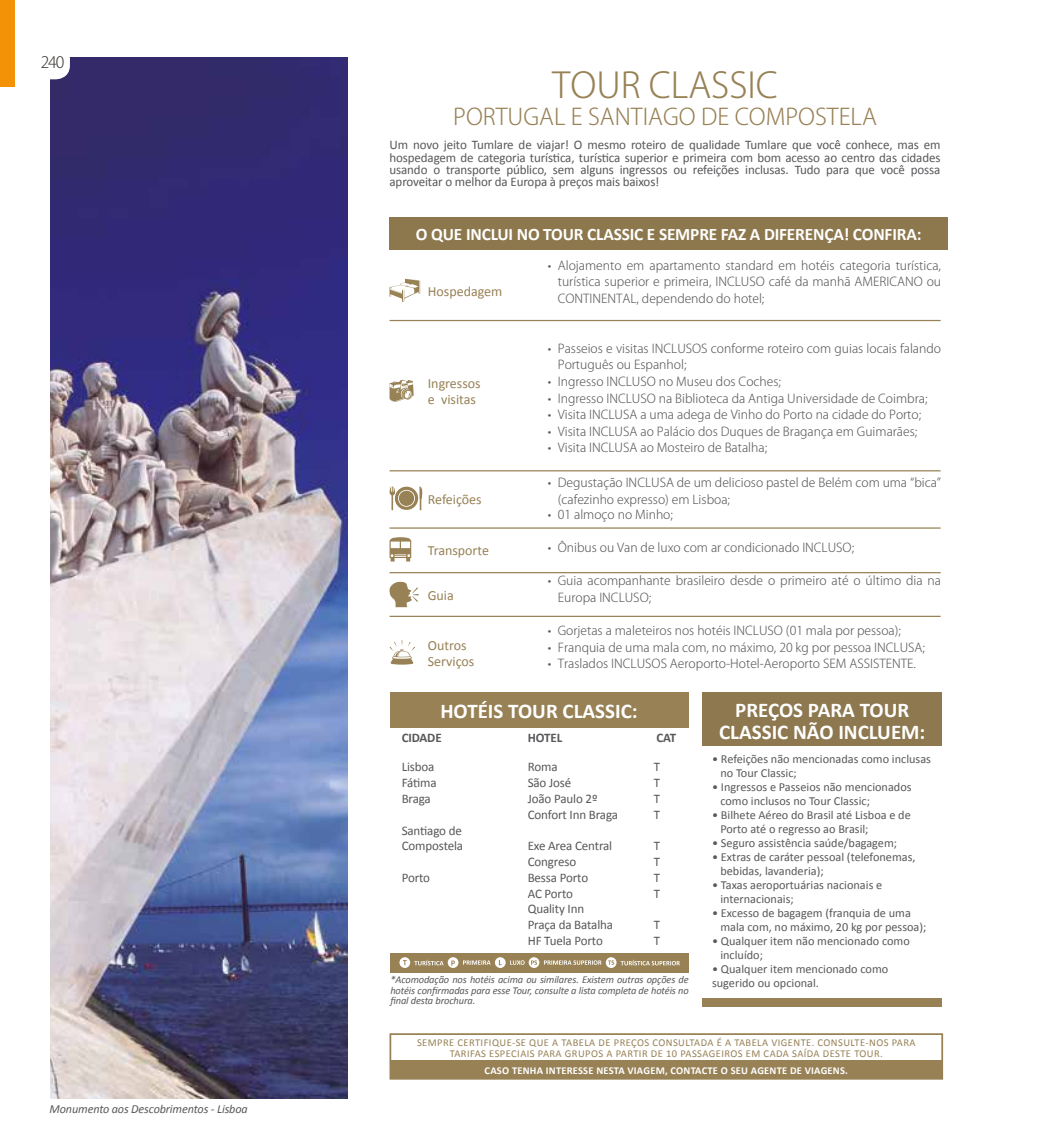
<style>
.page{position:relative;width:1042px;height:1141px;background:#fff}
.page>*{position:absolute;margin:0;border:0;box-sizing:border-box;transform-origin:0 0}
.t1{font:300 35px "Koz Go Pr 6 N";color:#978155}
.t2{font:300 22.75px "Koz Go Pr 6 N";color:#978155}
.t3{font:700 21px/22.8px "Calibri";color:#fff;text-align:center}
.t4{font:700 17.5px "Calibri";letter-spacing:-.01em;color:#fff}
.t5{font:300 15.75px "Koz Go Pr 6 N";color:#3f3c3a}
.t6{font:14px/15.8px "Calibri";color:#978155}
.t7{font:13.12px/12.2px "Calibri";letter-spacing:-.01em;color:#57585a}
.t8{font:700 13.12px "Calibri";letter-spacing:-.01em;color:#57585a}
.t9{font:300 12.25px/16.6px "Koz Go Pr 6 N";color:#57585a}
.t10{font:12.25px/14px "Calibri";color:#57585a}
.t11{font:italic 12.25px "Calibri";letter-spacing:-.01em;color:#57585a}
.t12{font:10.5px/10.5px "Calibri";letter-spacing:.04em;color:#978155;text-align:center}
.t13{font:italic 10.5px/10.5px "Calibri";letter-spacing:-.01em;color:#57585a;text-align:justify}
.t14{font:700 10.5px "Calibri";letter-spacing:.02em;color:#fff}
</style>
<div class="page">
<img style="left:50px;top:57px;width:298px;height:1042px">
<div style="left:389px;top:217px;width:559px;height:33px;background:#8d784e"></div>
<hr style="left:389px;top:320px;width:551px;height:1px;background:#978155">
<hr style="left:389px;top:470px;width:551px;height:1px;background:#978155">
<hr style="left:389px;top:527px;width:551px;height:2px;background:#978155">
<hr style="left:389px;top:572px;width:551px;height:1px;background:#978155">
<hr style="left:389px;top:616px;width:551px;height:1px;background:#978155">
<div style="left:390px;top:953px;width:298px;height:19px;background:#978155"></div>
<div style="left:390px;top:692px;width:298px;height:36px;background:#978155"></div>
<div style="left:702px;top:692px;width:240px;height:54px;background:#8d784f"></div>
<svg style="left:389px;top:279px;width:31px;height:23px"></svg>
<svg style="left:389px;top:486px;width:33px;height:24px"></svg>
<svg style="left:389px;top:537px;width:22px;height:25px"></svg>
<svg style="left:389px;top:582px;width:29px;height:25px"></svg>
<svg style="left:389px;top:380px;width:25px;height:22px"></svg>
<svg style="left:389px;top:640px;width:26px;height:25px"></svg>
<svg style="left:399px;top:957px;width:281px;height:11px"></svg>
<div style="left:702px;top:998px;width:240px;height:9px;background:#978155"></div>
<div style="left:390px;top:1060px;width:552px;height:19px;background:#978155"></div>
<div style="left:389px;top:1033px;width:554px;height:47px;border:2px solid #978155"></div>
<div style="left:0;top:0;width:15px;height:87px;background:#f39207"></div>
<div style="left:35px;top:45px;width:35px;height:34px;background:#fff;border-radius:14px"></div>
<p class="t5" style="left:41px;top:54px;width:25px">240</p>
<p class="t11" style="left:50px;top:1101px;width:200px">Monumento aos Descobrimentos - Lisboa</p>
<h1 class="t1" style="left:552px;top:65px;width:227px">TOUR CLASSIC</h1>
<h2 class="t2" style="left:453px;top:104px;width:425px">PORTUGAL E SANTIAGO DE COMPOSTELA</h2>
<p class="t7" style="left:389px;top:139px;width:552px;text-align:justify">Um novo jeito Tumlare de viajar! O mesmo roteiro de qualidade Tumlare que você conhece, mas em hospedagem de categoria turística, turística superior e primeira com bom acesso ao centro das cidades usando o transporte público, sem alguns ingressos ou refeições inclusas. Tudo para que você possa aproveitar o melhor da Europa à preços mais baixos!</p>
<h3 class="t4" style="left:416px;top:223px;width:507px">O QUE INCLUI NO TOUR CLASSIC E SEMPRE FAZ A DIFERENÇA! CONFIRA:</h3>
<p class="t6" style="left:428px;top:283px;width:76px">Hospedagem</p>
<p class="t6" style="left:428px;top:376px;width:54px">Ingressos e visitas</p>
<p class="t6" style="left:428px;top:491px;width:55px">Refeições</p>
<p class="t6" style="left:428px;top:542px;width:63px">Transporte</p>
<p class="t6" style="left:428px;top:587px;width:28px">Guia</p>
<p class="t6" style="left:428px;top:637px;width:48px">Outros<br>Serviços</p>
<p class="t9" style="left:558px;top:257px;width:385px;text-align:justify;text-indent:-10px">• Alojamento em apartamento standard em hotéis categoria turística, turística superior e primeira, INCLUSO café da manhã AMERICANO ou CONTINENTAL, dependendo do hotel;</p>
<p class="t9" style="left:558px;top:340px;width:385px;text-indent:-10px">• Passeios e visitas INCLUSOS conforme roteiro com guias locais falando<br>Português ou Espanhol;</p>
<p class="t9" style="left:548px;top:373px;width:235px">• Ingresso INCLUSO no Museu dos Coches;</p>
<p class="t9" style="left:548px;top:390px;width:381px">• Ingresso INCLUSO na Biblioteca da Antiga Universidade de Coimbra;</p>
<p class="t9" style="left:548px;top:407px;width:375px">• Visita INCLUSA a uma adega de Vinho do Porto na cidade do Porto;</p>
<p class="t9" style="left:548px;top:423px;width:371px">• Visita INCLUSA ao Palácio dos Duques de Bragança em Guimarães;</p>
<p class="t9" style="left:548px;top:440px;width:221px">• Visita INCLUSA ao Mosteiro de Batalha;</p>
<p class="t9" style="left:558px;top:474px;width:385px;line-height:17.5px;text-indent:-10px">• Degustação INCLUSA de um delicioso pastel de Belém com uma “bica” (cafezinho expresso) em Lisboa;</p>
<p class="t9" style="left:548px;top:506px;width:127px">• 01 almoço no Minho;</p>
<p class="t9" style="left:548px;top:539px;width:308px">• Ônibus ou Van de luxo com ar condicionado INCLUSO;</p>
<p class="t9" style="left:558px;top:573px;width:385px;text-indent:-10px">• Guia acompanhante brasileiro desde o primeiro até o último dia na<br>Europa INCLUSO;</p>
<p class="t9" style="left:548px;top:623px;width:355px">• Gorjetas a maleteiros nos hotéis INCLUSO (01 mala por pessoa);</p>
<p class="t9" style="left:548px;top:639px;width:379px">• Franquia de uma mala com, no máximo, 20 kg por pessoa INCLUSA;</p>
<p class="t9" style="left:548px;top:656px;width:369px">• Traslados INCLUSOS Aeroporto-Hotel-Aeroporto SEM ASSISTENTE.</p>
<h3 class="t3" style="left:440px;top:699px;width:199px">HOTÉIS TOUR CLASSIC:</h3>
<p class="t8" style="left:402px;top:729px;width:41px">CIDADE</p>
<p class="t8" style="left:528px;top:729px;width:36px">HOTEL</p>
<p class="t8" style="left:656px;top:729px;width:21px">CAT</p>
<p class="t7" style="left:402px;top:761px;width:34px">Lisboa</p>
<p class="t7" style="left:528px;top:761px;width:31px">Roma</p>
<p class="t7" style="left:654px;top:761px;width:8px">T</p>
<p class="t7" style="left:402px;top:777px;width:37px">Fátima</p>
<p class="t7" style="left:528px;top:777px;width:45px">São José</p>
<p class="t7" style="left:654px;top:777px;width:8px">T</p>
<p class="t7" style="left:402px;top:793px;width:31px">Braga</p>
<p class="t7" style="left:528px;top:793px;width:71px">João Paulo 2º</p>
<p class="t7" style="left:654px;top:793px;width:8px">T</p>
<p class="t7" style="left:528px;top:808px;width:92px">Confort Inn Braga</p>
<p class="t7" style="left:654px;top:808px;width:8px">T</p>
<p class="t7" style="left:402px;top:822px;width:63px;line-height:15.8px">Santiago de<br>Compostela</p>
<p class="t7" style="left:528px;top:840px;width:86px">Exe Area Central</p>
<p class="t7" style="left:654px;top:840px;width:8px">T</p>
<p class="t7" style="left:528px;top:856px;width:50px">Congreso</p>
<p class="t7" style="left:654px;top:856px;width:8px">T</p>
<p class="t7" style="left:402px;top:871px;width:30px">Porto</p>
<p class="t7" style="left:528px;top:871px;width:62px">Bessa Porto</p>
<p class="t7" style="left:654px;top:871px;width:8px">T</p>
<p class="t7" style="left:528px;top:887px;width:47px">AC Porto</p>
<p class="t7" style="left:654px;top:887px;width:8px">T</p>
<p class="t7" style="left:528px;top:901px;width:87px;line-height:15.8px">Quality Inn<br>Praça da Batalha</p>
<p class="t7" style="left:654px;top:919px;width:8px">T</p>
<p class="t7" style="left:528px;top:934px;width:77px">HF Tuela Porto</p>
<p class="t7" style="left:654px;top:934px;width:8px">T</p>
<p class="t13" style="left:390px;top:974px;width:300px">*Acomodação nos hotéis acima ou similares. Existem outras opções de hotéis confirmadas para esse Tour, consulte a lista completa de hotéis no final desta brochura.</p>
<h3 class="t3" style="left:719px;top:698px;width:208px">PREÇOS PARA TOUR<br>CLASSIC NÃO INCLUEM:</h3>
<p class="t10" style="left:720px;top:752px;width:212px;text-indent:-8px">• Refeições não mencionadas como inclusas no Tour Classic;</p>
<p class="t10" style="left:720px;top:780px;width:193px;text-indent:-8px">• Ingressos e Passeios não mencionados como inclusos no Tour Classic;</p>
<p class="t10" style="left:720px;top:808px;width:192px;text-indent:-8px">• Bilhete Aéreo do Brasil até Lisboa e de<br>Porto até o regresso ao Brasil;</p>
<p class="t10" style="left:712px;top:836px;width:187px">• Seguro assistência saúde/bagagem;</p>
<p class="t10" style="left:720px;top:850px;width:197px;text-indent:-8px">• Extras de caráter pessoal (telefonemas, bebidas, lavanderia);</p>
<p class="t10" style="left:720px;top:878px;width:163px;text-indent:-8px">• Taxas aeroportuárias nacionais e internacionais;</p>
<p class="t10" style="left:720px;top:906px;width:208px;text-indent:-8px">• Excesso de bagagem (franquia de uma mala com, no máximo, 20 kg por pessoa);</p>
<p class="t10" style="left:720px;top:934px;width:191px;text-indent:-8px">• Qualquer item não mencionado como incluído;</p>
<p class="t10" style="left:712px;top:962px;width:178px">• Qualquer item mencionado como sugerido ou opcional.</p>
<p class="t12" style="left:417px;top:1038px;width:500px">SEMPRE CERTIFIQUE-SE QUE A TABELA DE PREÇOS CONSULTADA É A TABELA VIGENTE. CONSULTE-NOS PARA<br>TARIFAS ESPECIAIS PARA GRUPOS A PARTIR DE 10 PASSAGEIROS EM CADA SAÍDA DESTE TOUR.</p>
<p class="t14" style="left:484px;top:1064px;width:365px">CASO TENHA INTERESSE NESTA VIAGEM, CONTACTE O SEU AGENTE DE VIAGENS.</p>
</div>
